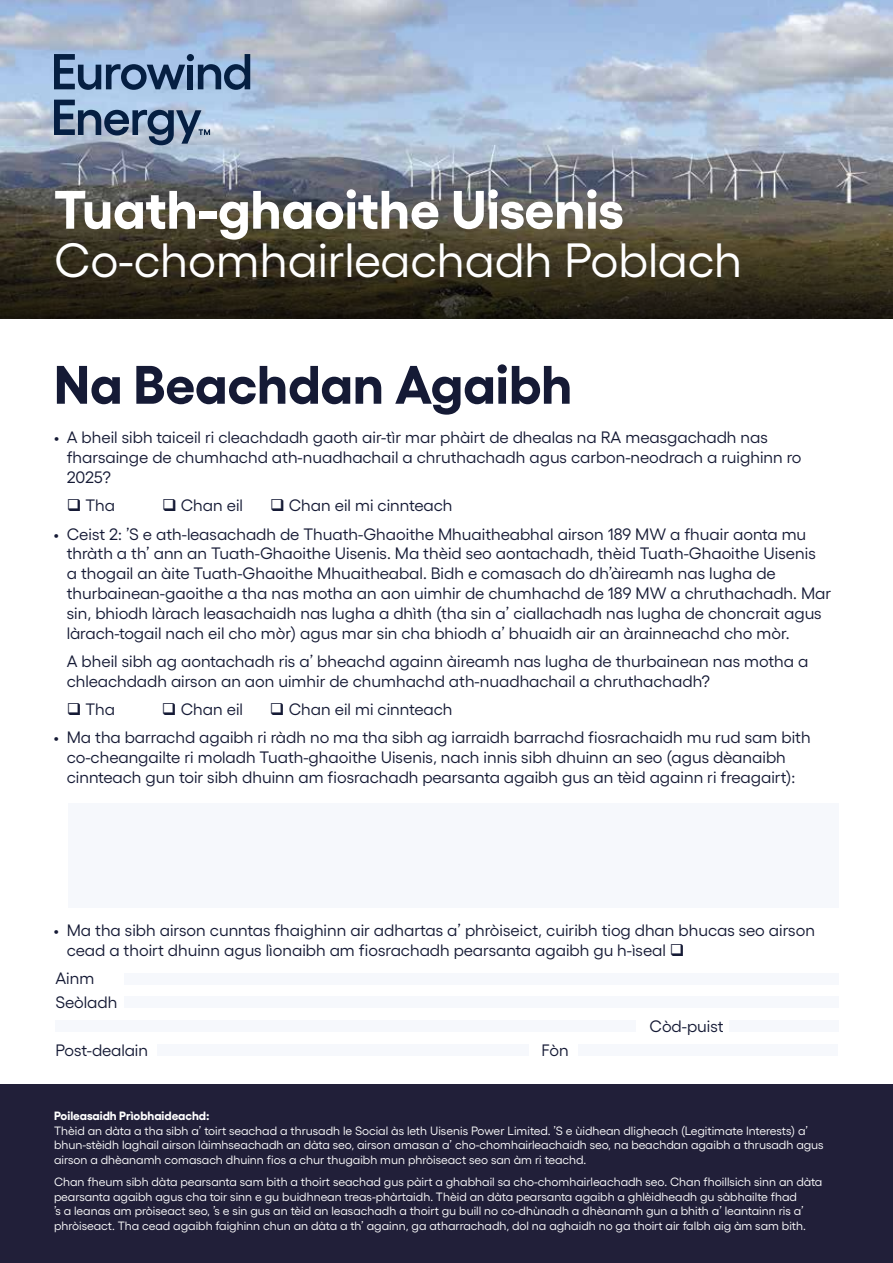
<style>
.page{position:relative;width:893px;height:1263px;background:#fff}
.page>*{position:absolute;margin:0;border:0;box-sizing:border-box;transform-origin:0 0}
.t1{font:700 54px "Gellix";color:#fff}
.t2{font:700 54px "Gellix";color:#151a35}
.t3{font:48px "Gellix";color:#fff}
.t4{font:16.5px/19.8px "Gellix";color:#151a35}
.t5{font:12px/14.4px "Gellix";color:#fff}
.t6{font:700 12px "Gellix";color:#fff}
</style>
<div class="page">
<div style="left:0;top:1084px;width:893px;height:179px;background:#211f39"></div>
<div style="left:125px;top:973px;width:714px;height:11px;background:#f6f8fc"></div>
<div style="left:125px;top:996px;width:714px;height:12px;background:#f6f8fc"></div>
<div style="left:730px;top:1020px;width:109px;height:12px;background:#f6f8fc"></div>
<div style="left:56px;top:1020px;width:580px;height:12px;background:#f6f8fc"></div>
<div style="left:578px;top:1044px;width:259px;height:12px;background:#f6f8fc"></div>
<div style="left:157px;top:1044px;width:372px;height:12px;background:#f6f8fc"></div>
<div style="left:69px;top:804px;width:770px;height:104px;background:#f6f8fc"></div>
<img style="left:0;top:0;width:893px;height:217px">
<svg style="left:54px;top:100px;width:156px;height:45px;background:#7c91ab"></svg>
<div style="left:188px;top:65px;width:5px;height:24px;background:#051f42"></div>
<div style="left:187px;top:54px;width:7px;height:7px;background:#051f42;border-radius:50%"></div>
<svg style="left:198px;top:54px;width:52px;height:36px;background:#637d9f"></svg>
<svg style="left:54px;top:54px;width:131px;height:36px;background:#6b86aa"></svg>
<svg style="left:0;top:217px;width:893px;height:102px;background:#383221"></svg>
<h1 class="t1" style="left:54px;top:166px;width:571px">Tuath-ghaoithe Uisenis</h1>
<h2 class="t3" style="left:54px;top:223px;width:690px">Co-chomhairleachadh Poblach</h2>
<h1 class="t2" style="left:54px;top:341px;width:520px">Na Beachdan Agaibh</h1>
<p class="t4" style="left:67px;top:426px;width:736px;text-indent:-13px">• A bheil sibh taiceil ri cleachdadh gaoth air-tìr mar phàirt de dhealas na RA measgachadh nas fharsainge de chumhachd ath-nuadhachail a chruthachadh agus carbon-neodrach a ruighinn ro<br>2025?</p>
<p class="t4" style="left:67px;top:494px;width:50px">❑ Tha</p>
<p class="t4" style="left:162px;top:494px;width:83px">❑ Chan eil</p>
<p class="t4" style="left:270px;top:494px;width:184px">❑ Chan eil mi cinnteach</p>
<p class="t4" style="left:67px;top:522px;width:766px;text-indent:-13px">• Ceist 2: ’S e ath-leasachadh de Thuath-Ghaoithe Mhuaitheabhal airson 189 MW a fhuair aonta mu thràth a th’ ann an Tuath-Ghaoithe Uisenis. Ma thèid seo aontachadh, thèid Tuath-Ghaoithe Uisenis<br>a thogail an àite Tuath-Ghaoithe Mhuaitheabal. Bidh e comasach do dh’àireamh nas lugha de thurbainean-gaoithe a tha nas motha an aon uimhir de chumhachd de 189 MW a chruthachadh. Mar sin, bhiodh làrach leasachaidh nas lugha a dhìth (tha sin a’ ciallachadh nas lugha de choncrait agus làrach-togail nach eil cho mòr) agus mar sin cha bhiodh a’ bhuaidh air an àrainneachd cho mòr.</p>
<p class="t4" style="left:67px;top:649px;width:743px">A bheil sibh ag aontachadh ris a’ bheachd againn àireamh nas lugha de thurbainean nas motha a chleachdadh airson an aon uimhir de chumhachd ath-nuadhachail a chruthachadh?</p>
<p class="t4" style="left:67px;top:698px;width:50px">❑ Tha</p>
<p class="t4" style="left:162px;top:698px;width:83px">❑ Chan eil</p>
<p class="t4" style="left:270px;top:698px;width:184px">❑ Chan eil mi cinnteach</p>
<p class="t4" style="left:67px;top:726px;width:745px;text-indent:-13px">• Ma tha barrachd agaibh ri ràdh no ma tha sibh ag iarraidh barrachd fiosrachaidh mu rud sam bith co-cheangailte ri moladh Tuath-ghaoithe Uisenis, nach innis sibh dhuinn an seo (agus dèanaibh cinnteach gun toir sibh dhuinn am fiosrachadh pearsanta agaibh gus an tèid againn ri freagairt):</p>
<p class="t4" style="left:67px;top:919px;width:750px;text-indent:-13px">• Ma tha sibh airson cunntas fhaighinn air adhartas a’ phròiseict, cuiribh tiog dhan bhucas seo airson cead a thoirt dhuinn agus lìonaibh am fiosrachadh pearsanta agaibh gu h-ìseal ❑</p>
<p class="t4" style="left:55px;top:965px;width:63px;line-height:24px">Ainm<br>Seòladh</p>
<p class="t4" style="left:650px;top:1015px;width:75px">Còd-puist</p>
<p class="t4" style="left:55px;top:1039px;width:94px">Post-dealain</p>
<p class="t4" style="left:542px;top:1039px;width:29px">Fòn</p>
<p class="t6" style="left:54px;top:1106px;width:157px">Poileasaidh Prìobhaideachd:</p>
<p class="t5" style="left:54px;top:1122px;width:771px">Thèid an dàta a tha sibh a’ toirt seachad a thrusadh le Social às leth Uisenis Power Limited. ’S e ùidhean dligheach (Legitimate Interests) a’ bhun-stèidh laghail airson làimhseachadh an dàta seo, airson amasan a’ cho-chomhairleachaidh seo, na beachdan agaibh a thrusadh agus airson a dhèanamh comasach dhuinn fios a chur thugaibh mun phròiseact seo san àm ri teachd.</p>
<p class="t5" style="left:54px;top:1174px;width:770px">Chan fheum sibh dàta pearsanta sam bith a thoirt seachad gus pàirt a ghabhail sa cho-chomhairleachadh seo. Chan fhoillsich sinn an dàta pearsanta agaibh agus cha toir sinn e gu buidhnean treas-phàrtaidh. Thèid an dàta pearsanta agaibh a ghlèidheadh gu sàbhailte fhad<br>’s a leanas am pròiseact seo, ’s e sin gus an tèid an leasachadh a thoirt gu buill no co-dhùnadh a dhèanamh gun a bhith a’ leantainn ris a’ phròiseact. Tha cead agaibh faighinn chun an dàta a th’ againn, ga atharrachadh, dol na aghaidh no ga thoirt air falbh aig àm sam bith.</p>
</div>
